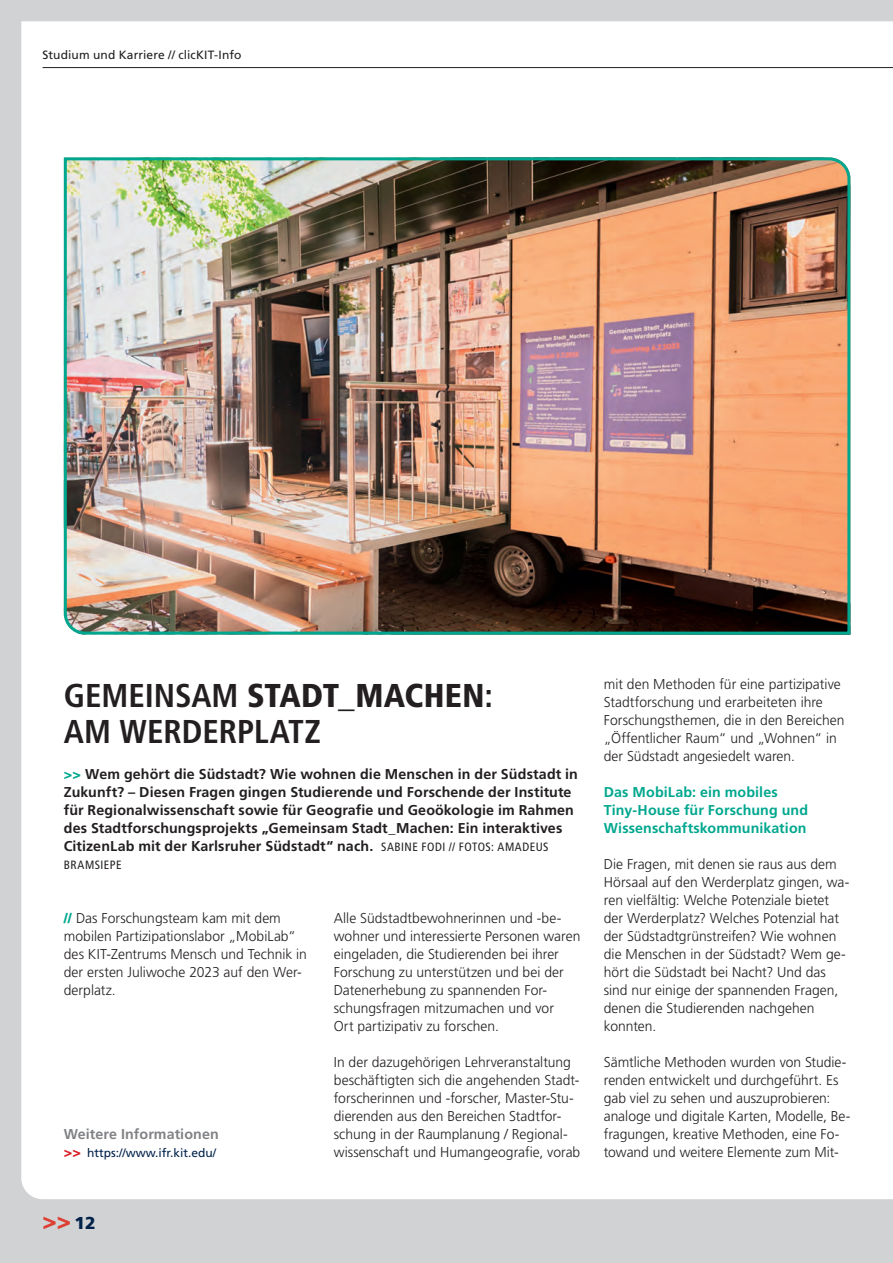
<style>
.page{position:relative;width:893px;height:1263px;background:#d1d2d4}
.page>*{position:absolute;margin:0;border:0;box-sizing:border-box;transform-origin:0 0}
.t1{font:700 condensed 33px/36px "Frutiger LT Std";color:#231f20}
.t2{font:900 24px "Frutiger LT Std";color:#dd3f32}
.t3{font:300 14.25px/18px "Frutiger LT Std";color:#231f20}
.t4{font:700 14.25px/18px "Frutiger LT Std";letter-spacing:.01em;color:#231f20}
.t5{font:700 14.25px/18px "Frutiger LT Std";letter-spacing:.01em;color:#00a78e}
.t6{font:700 14.25px "Frutiger LT Std";letter-spacing:.005em;color:#808285}
.t7{font:12px "Frutiger LT Std";letter-spacing:.01em;color:#231f20}
.t8{font:12px "Frutiger LT Std";color:#00224b}
.t9{font:condensed 12px "Frutiger LT Std";letter-spacing:.04em;color:#231f20}
.s1{font-weight:900}
.s2{font-weight:900;color:#00a78e}
.s3{font-weight:400;font-stretch:condensed;font-size:12px}
.s4{font-weight:900;font-size:14.25px;color:#da2128}
.s5{font-size:17.25px;color:#00224b}
</style>
<div class="page">
<div style="left:21px;top:21px;width:871px;height:1178px;background:#fff"></div>
<hr style="left:43px;top:67px;width:850px;height:1px;background:#231f20">
<img style="left:62px;top:156px;width:790px;height:480px">
<svg style="left:892px;top:21px;width:1px;height:1178px"></svg>
<p class="t7" style="left:43px;top:47px;width:200px">Studium und Karriere // clicKIT-Info</p>
<h1 class="t1" style="left:64px;top:677px;width:431px">GEMEINSAM <span class="s1">STADT_MACHEN</span>:<br>AM WERDERPLATZ</h1>
<p class="t4" style="left:64px;top:765px;width:516px"><span class="s2">&gt;&gt;</span> Wem gehört die Südstadt? Wie wohnen die Menschen in der Südstadt in Zukunft? – Diesen Fragen gingen Studierende und Forschende der Institute für Regionalwissenschaft sowie für Geografie und Geoökologie im Rahmen des Stadtforschungsprojekts „Gemeinsam Stadt_Machen: Ein interaktives CitizenLab mit der Karlsruher Südstadt“ nach. <span class="s3">SABINE FODI // FOTOS: AMADEUS</span></p>
<p class="t9" style="left:64px;top:857px;width:59px">BRAMSIEPE</p>
<p class="t3" style="left:64px;top:909px;width:245px"><span class="s2">//</span> Das Forschungsteam kam mit dem mobilen Partizipationslabor „MobiLab“ des KIT-Zentrums Mensch und Technik in der ersten Juliwoche 2023 auf den Wer&shy;derplatz.</p>
<p class="t6" style="left:64px;top:1125px;width:156px">Weitere Informationen</p>
<p class="t8" style="left:64px;top:1145px;width:154px"><span class="s4">&gt;&gt;</span> https://www.ifr.kit.edu/</p>
<h2 class="t2" style="left:43px;top:1206px;width:55px">&gt;&gt; <span class="s5">12</span></h2>
<p class="t3" style="left:334px;top:909px;width:248px">Alle Südstadtbewohnerinnen und -be&shy;wohner und interessierte Personen waren eingeladen, die Studierenden bei ihrer Forschung zu unterstützen und bei der Datenerhebung zu spannenden For&shy;schungsfragen mitzumachen und vor<br>Ort partizipativ zu forschen.</p>
<p class="t3" style="left:334px;top:1053px;width:248px">In der dazugehörigen Lehrveranstaltung beschäftigten sich die angehenden Stadt&shy;forscherinnen und -forscher, Master-Stu&shy;dierenden aus den Bereichen Stadtfor&shy;schung in der Raumplanung / Regional&shy;wissenschaft und Humangeografie, vor ab</p>
<p class="t3" style="left:604px;top:675px;width:242px">mit den Methoden für eine partizipative Stadtforschung und erarbeiteten ihre Forschungsthemen, die in den Bereichen „Öffentlicher Raum“ und „Wohnen“ in der Südstadt angesiedelt waren.</p>
<p class="t5" style="left:604px;top:783px;width:206px">Das MobiLab: ein mobiles<br>Tiny-House für Forschung und<br>Wissenschaftskommunikation</p>
<p class="t3" style="left:604px;top:855px;width:247px">Die Fragen, mit denen sie raus aus dem Hörsaal auf den Werderplatz gingen, wa&shy;ren vielfältig: Welche Potenziale bietet der Werderplatz? Welches Potenzial hat der Südstadtgrünstreifen? Wie wohnen die Menschen in der Südstadt? Wem ge&shy;hört die Südstadt bei Nacht? Und das sind nur einige der spannenden Fragen, denen die Studierenden nachgehen konnten.</p>
<p class="t3" style="left:604px;top:1053px;width:248px">Sämtliche Methoden wurden von Studie&shy;renden entwickelt und durchgeführt. Es gab viel zu sehen und auszuprobieren: analoge und digitale Karten, Modelle, Be&shy;fragungen, kreative Methoden, eine Fo&shy;towand und weitere Elemente zum Mit-</p>
</div>
